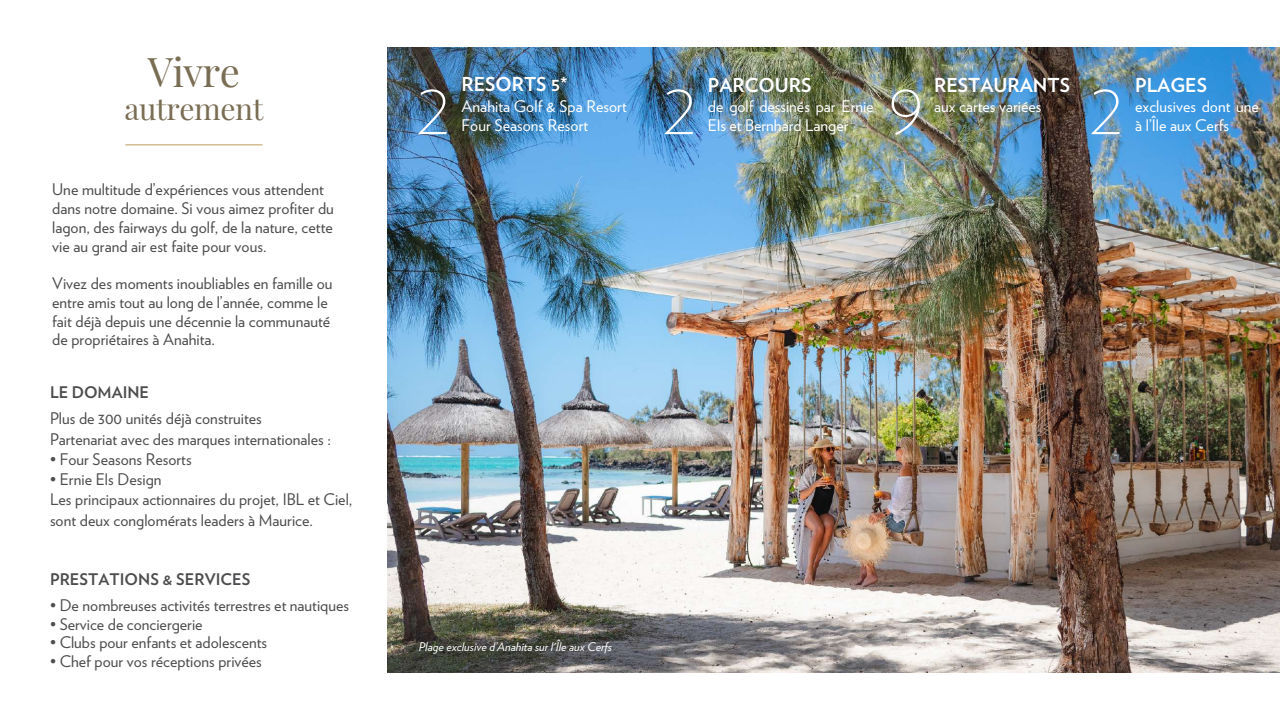
<style>
.page{position:relative;width:1280px;height:720px;background:#fff}
.page>*{position:absolute;margin:0;border:0;box-sizing:border-box;transform-origin:0 0}
.t1{font:200 76.6px "Verlag";color:#fff}
.t2{font:40px "Playfair Display";letter-spacing:-.015em;color:#796d53}
.t3{font:30px "Playfair Display";letter-spacing:-.015em;color:#796d53}
.t4{font:700 19.2px "Verlag";color:#fff}
.t5{font:16px/18.8px "Verlag";color:#4d4d4f}
.t6{font:16px/18.8px "Verlag";color:#fff}
.t7{font:700 16px "Verlag";letter-spacing:.005em;color:#4d4d4f}
.t8{font:italic 12px "Verlag";color:#fff}
</style>
<div class="page">
<img style="left:387px;top:48px;width:892px;height:624px">
<hr style="left:125px;top:144px;width:137px;height:1px;background:#bc9a58">
<h2 class="t2" style="left:148px;top:44px;width:94px">Vivre</h2>
<h3 class="t3" style="left:124px;top:88px;width:140px">autrement</h3>
<p class="t5" style="left:52px;top:181px;width:283px">Une multitude d’expériences vous attendent dans notre domaine. Si vous aimez profiter du lagon, des fairways du golf, de la nature, cette vie au grand air est faite pour vous.</p>
<p class="t5" style="left:52px;top:275px;width:282px">Vivez des moments inoubliables en famille ou entre amis tout au long de l’année, comme le fait déjà depuis une décennie la communauté de propriétaires à Anahita.</p>
<p class="t7" style="left:50px;top:386px;width:101px">LE DOMAINE</p>
<p class="t5" style="left:50px;top:409px;width:282px;line-height:20.2px">Plus de 300 unités déjà construites<br>Partenariat avec des marques internationales :</p>
<p class="t5" style="left:50px;top:451px;width:143px">• Four Seasons Resorts</p>
<p class="t5" style="left:50px;top:470px;width:304px;line-height:20.2px">• Ernie Els Design<br>Les principaux actionnaires du projet, IBL et Ciel, sont deux conglomérats leaders à Maurice.</p>
<p class="t7" style="left:50px;top:572px;width:202px">PRESTATIONS &amp; SERVICES</p>
<p class="t5" style="left:50px;top:597px;width:300px">• De nombreuses activités terrestres et nautiques</p>
<p class="t5" style="left:50px;top:616px;width:154px">• Service de conciergerie</p>
<p class="t5" style="left:50px;top:634px;width:219px">• Clubs pour enfants et adolescents</p>
<p class="t5" style="left:50px;top:653px;width:213px">• Chef pour vos réceptions privées</p>
<p class="t4" style="left:461px;top:76px;width:107px">RESORTS 5*</p>
<p class="t4" style="left:708px;top:76px;width:105px">PARCOURS</p>
<p class="t4" style="left:934px;top:76px;width:137px">RESTAURANTS</p>
<p class="t4" style="left:1135px;top:76px;width:73px">PLAGES</p>
<h1 class="t1" style="left:417px;top:73px;width:35px">2</h1>
<h1 class="t1" style="left:663px;top:73px;width:35px">2</h1>
<h1 class="t1" style="left:888px;top:73px;width:37px">9</h1>
<h1 class="t1" style="left:1090px;top:73px;width:35px">2</h1>
<p class="t6" style="left:461px;top:98px;width:167px">Anahita Golf &amp; Spa Resort<br>Four Seasons Resort</p>
<p class="t6" style="left:708px;top:98px;width:167px">de golf dessinés par Ernie<br>Els et Bernhard Langer</p>
<p class="t6" style="left:934px;top:98px;width:109px">aux cartes variées</p>
<p class="t6" style="left:1135px;top:98px;width:125px">exclusives dont une à l’Île aux Cerfs</p>
<p class="t8" style="left:419px;top:642px;width:195px">Plage exclusive d’Anahita sur l'Île aux Cerfs</p>
</div>
